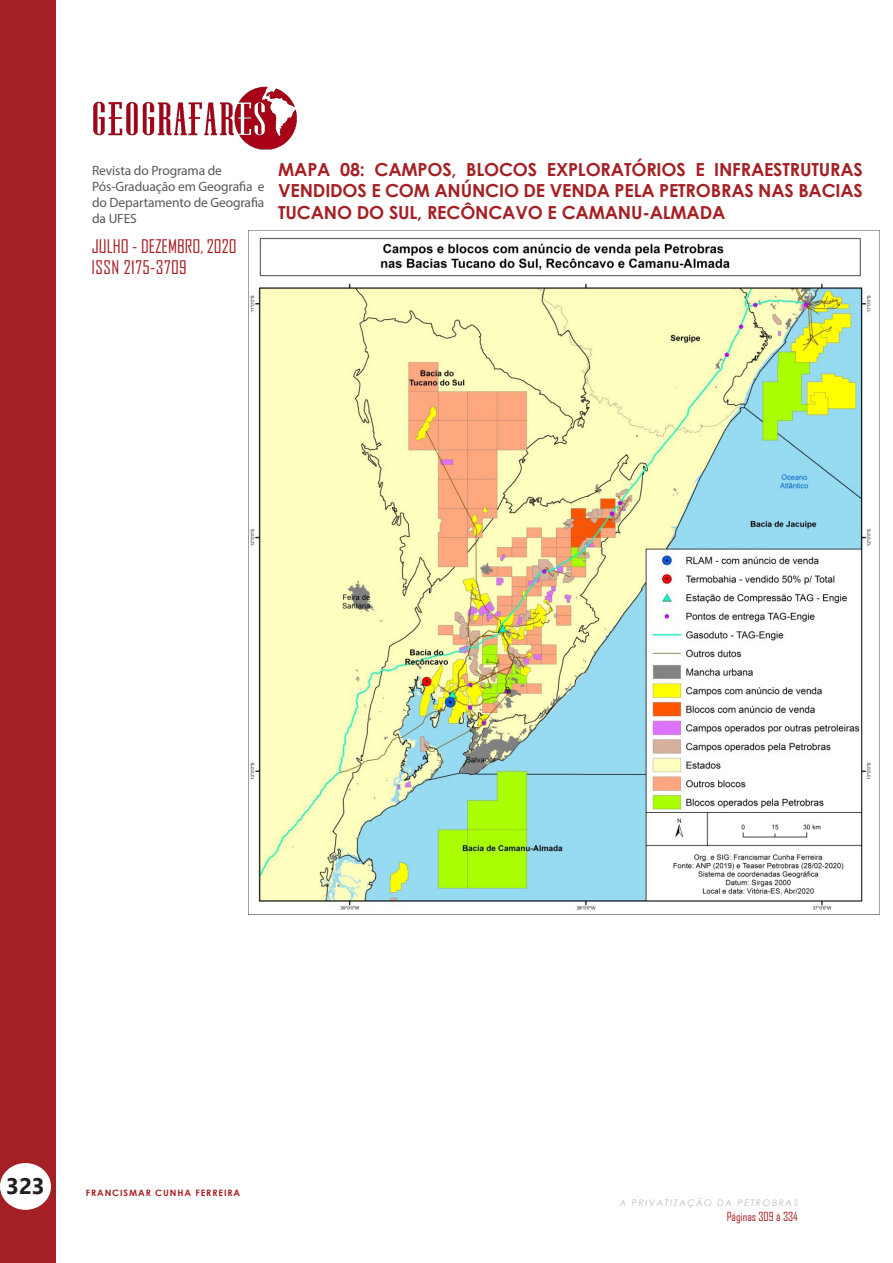
<style>
.page{position:relative;width:893px;height:1263px;background:#fff}
.page>*{position:absolute;margin:0;border:0;box-sizing:border-box;transform-origin:0 0}
.t1{font:700 22.5px "Gadugi";color:#231f20}
.TÍTULO_CENTURY{font:700 18px/21.6px "Century Gothic";letter-spacing:-.01em;color:#a52025;text-align:justify}
.t2{font:18px/21.6px "Agency FB";letter-spacing:.025em;color:#a52025}
.t3{font:18px "Agency FB";color:#a52025}
.t4{font:700 18px "Segoe UI";color:#231f20}
.t5{font:13.5px/16.2px "Myriad Pro";letter-spacing:-.01em;color:#57585a}
.t6{font:12px "Agency FB";color:#a52025}
.t7{font:12px "Agency FB";color:#a52125}
.t8{font:9px "Century Gothic";color:#a52025}
.t9{font:italic 9px "Century Gothic";letter-spacing:.16em;color:#bcbdc0}
.t10{font:700 9px "Century Gothic";letter-spacing:.1em;color:#a52025}
</style>
<div class="page">
<div style="left:0;top:0;width:55px;height:1263px;background:#a52025"></div>
<div style="left:1px;top:1164px;width:49px;height:45px;background:#fff;border-radius:50%"></div>
<div style="left:0;top:1163px;width:51px;height:47px;border:2px solid #fff;border-radius:50%"></div>
<img style="left:93px;top:86px;width:204px;height:64px">
<hr style="left:0;top:0;width:1px;height:1263px;background:#a52025">
<img style="left:250px;top:231px;width:630px;height:683px">
<p class="t5" style="left:92px;top:162px;width:174px">Revista do Programa de<br>Pós-Graduação em Geografia e do Departamento de Geografia da UFES</p>
<p class="t3" style="left:92px;top:235px;width:146px">JULHO - DEZEMBRO, 2020</p>
<p class="t2" style="left:92px;top:235px;width:129px;text-indent:7px">aneiro-Junho, 2020<br>ISSN 2175-3709</p>
<p class="TÍTULO_CENTURY" style="left:278px;top:157px;width:586px">MAPA 08: CAMPOS, BLOCOS EXPLORATÓRIOS E INFRAESTRUTURAS VENDIDOS E COM ANÚNCIO DE VENDA PELA PETROBRAS NAS BACIAS TUCANO DO SUL, RECÔNCAVO E CAMANU-ALMADA</p>
<p class="t4" style="left:11px;top:1168px;width:33px">147</p>
<p class="t1" style="left:6px;top:1173px;width:40px">323</p>
<p class="t10" style="left:86px;top:1186px;width:156px">FRANCISMAR CUNHA FERREIRA</p>
<p class="t8" style="left:85px;top:1190px;width:118px">Aldineide Alves de Oliveira</p>
<p class="t9" style="left:620px;top:1197px;width:180px">A PRIVATIZAÇÃO DA PETROBRAS</p>
<p class="t7" style="left:727px;top:1209px;width:73px">Páginas 309 à 334</p>
<p class="t6" style="left:742px;top:1213px;width:67px">Páginas 133 à 154</p>
</div>
